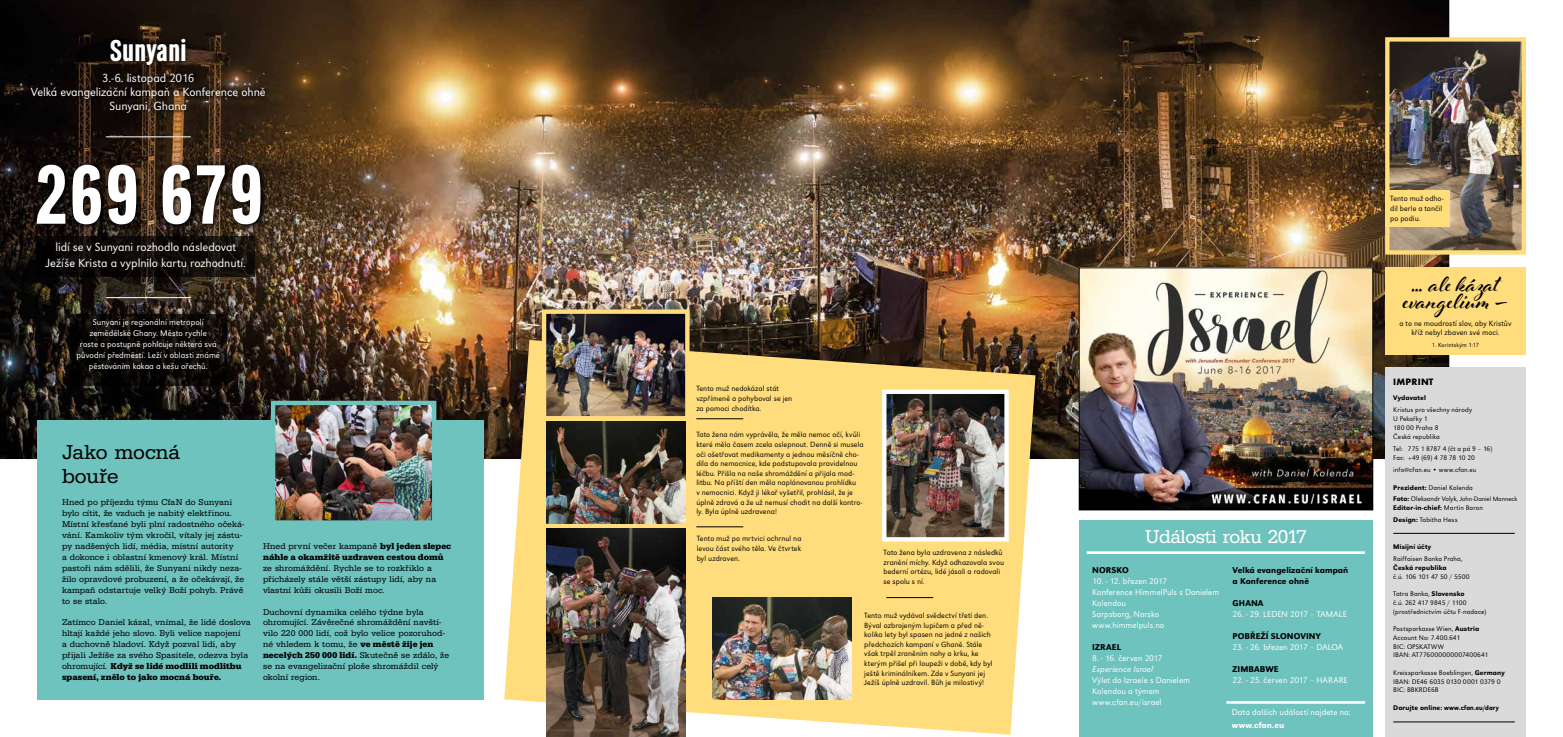
<style>
.page{position:relative;width:1563px;height:737px;background:#fff}
.page>*{position:absolute;margin:0;border:0;box-sizing:border-box;transform-origin:0 0}
.t1{font:87.5px "URW Grotesk TOT Bol Con";color:#fff}
.t2{font:31.5px "URW Grotesk TOT Bol Con";color:#fff}
.t3{font:700 28px "Al Fresco";color:#000}
.t4{font:21px/24.5px "URW Egyptienne TOT";letter-spacing:-.005em;color:#000}
.t5{font:19.25px "URW Egyptienne TOT";letter-spacing:-.02em;color:#fff}
.t6{font:300 12.25px/14px "URW Grotesk TOT";letter-spacing:-.005em;color:#fff;text-align:center}
.t7{font:700 9.62px "Futura TOT";letter-spacing:.02em;color:#000}
.t8{font:8.75px/10.9px "URW Egyptienne TOT";letter-spacing:.01em;color:#000}
.t9{font:300 8.75px/10.9px "URW Grotesk TOT";letter-spacing:.005em;color:#fff}
.t10{font:500 8.75px/10.9px "URW Grotesk TOT";letter-spacing:.005em;color:#000}
.t11{font:700 8.75px/10.9px "URW Egyptienne TOT";letter-spacing:.005em;color:#000}
.t12{font:italic 300 8.75px "URW Grotesk TOT";letter-spacing:.005em;color:#fff}
.t13{font:500 8.75px "URW Grotesk TOT";color:#fff}
.t14{font:300 7.88px/9.6px "URW Grotesk TOT";letter-spacing:.01em;color:#000}
.t15{font:300 7px/8.8px "URW Grotesk TOT";letter-spacing:.01em;color:#000}
.t16{font:500 7px/12.5px "URW Grotesk TOT";letter-spacing:.015em;color:#000}
.t17{font:300 7px/8.8px "URW Grotesk TOT";letter-spacing:-.02em;color:#000}
.t18{font:300 6.56px "URW Grotesk TOT";color:#000}
.t19{font:300 6.12px "URW Grotesk TOT";letter-spacing:.02em;color:#000}
.s1{font-weight:700}
.s2{font-weight:400}
.s3{font-weight:500}
.s4{font-weight:500;font-size:7px}
.s5{font-size:7px}
.s6{font-weight:300}
</style>
<div class="page">
<img style="left:0;top:0;width:1449px;height:459px">
<svg style="left:504px;top:340px;width:531px;height:394px;background:#ecce7f"></svg>
<div style="left:1079px;top:520px;width:293px;height:217px;background:#6ec3bf"></div>
<hr style="left:1086px;top:551px;width:279px;height:3px;background:#fff">
<hr style="left:1226px;top:701px;width:139px;height:2px;background:#fff">
<div style="left:37px;top:420px;width:447px;height:279px;background:#6ec3bf"></div>
<div style="left:25px;top:32px;width:247px;height:87px;background:#000;opacity:.75"></div>
<svg style="left:70px;top:313px;width:156px;height:72px;background:#0c0907"></svg>
<svg style="left:37px;top:236px;width:218px;height:41px;background:#0e0b08"></svg>
<hr style="left:106px;top:297px;width:85px;height:1px;background:#fff">
<hr style="left:106px;top:137px;width:85px;height:1px;background:#fff">
<img style="left:546px;top:528px;width:139px;height:209px">
<img style="left:712px;top:597px;width:139px;height:102px">
<img style="left:1390px;top:42px;width:131px;height:208px">
<div style="left:1385px;top:37px;width:141px;height:218px;border:4px solid #ffdc7c"></div>
<div style="left:1385px;top:190px;width:64px;height:37px;background:#ffdc7c"></div>
<img style="left:880px;top:387px;width:131px;height:156px">
<img style="left:546px;top:422px;width:139px;height:101px">
<img style="left:540px;top:307px;width:152px;height:115px">
<hr style="left:696px;top:418px;width:47px;height:1px;background:#000">
<hr style="left:696px;top:526px;width:47px;height:1px;background:#000">
<hr style="left:886px;top:597px;width:47px;height:1px;background:#000">
<img style="left:1081px;top:270px;width:290px;height:238px">
<div style="left:1079px;top:268px;width:294px;height:242px;border:1px solid #000"></div>
<div style="left:30px;top:158px;width:237px;height:73px;background:#000;opacity:.75"></div>
<img style="left:269px;top:398px;width:169px;height:123px">
<div style="left:1385px;top:367px;width:140px;height:370px;background:#dadada"></div>
<hr style="left:1393px;top:533px;width:121px;height:1px;background:#000">
<div style="left:1385px;top:268px;width:140px;height:87px;background:#ffdc7c"></div>
<hr style="left:1393px;top:721px;width:121px;height:1px;background:#000">
<h2 class="t2" style="left:110px;top:33px;width:79px">Sunyani</h2>
<h3 class="t6" style="left:31px;top:71px;width:236px">3.-6. listopad 2016<br>Velká evangelizační kampaň a Konference ohně<br>Sunyani, Ghana</h3>
<h1 class="t1" style="left:34px;top:148px;width:231px">269 679</h1>
<h3 class="t6" style="left:46px;top:239px;width:201px;line-height:15.8px">lidí se v Sunyani rozhodlo následovat<br>Ježíše Krista a vyplnilo kartu rozhodnutí.</h3>
<p class="t9" style="left:77px;top:317px;width:145px;text-align:center">Sunyani je regionální metropolí zemědělské Ghany. Město rychle<br>roste a postupně pohlcuje některá svá původní předměstí. Leží v oblasti známé pěstováním kakaa a kešu ořechů.</p>
<h3 class="t4" style="left:62px;top:440px;width:120px">Jako mocná bouře</h3>
<p class="t8" style="left:62px;top:497px;width:184px">Hned po příjezdu týmu CfaN do Sunyani bylo cítit, že vzduch je nabitý elektřinou.<br>Místní křesťané byli plní radostného očeká&shy;vání. Kamkoliv tým vkročil, vítaly jej zástu&shy;py nadšených lidí, média, místní autority<br>a dokonce i oblastní kmenový král. Místní pastoři nám sdělili, že Sunyani nikdy neza&shy;žilo opravdové probuzení, a že očekávají, že kampaň odstartuje velký Boží pohyb. Právě to se stalo.</p>
<p class="t8" style="left:62px;top:617px;width:190px">Zatímco Daniel kázal, vnímal, že lidé doslova hltají každé jeho slovo. Byli velice napojení<br>a duchovně hladoví. Když pozval lidi, aby přijali Ježíše za svého Spasitele, odezva byla ohromující. <span class="s1">Když se lidé modlili modlitbu spasení, znělo to jako mocná bouře.</span></p>
<p class="t11" style="left:263px;top:541px;width:190px"><span class="s2">Hned první večer kampaně</span> byl jeden slepec náhle a okamžitě uzdraven cestou domů</p>
<p class="t8" style="left:263px;top:562px;width:175px">ze shromáždění. Rychle se to rozkřiklo a přicházely stále větší zástupy lidí, aby na vlastní kůži okusili Boží moc.</p>
<p class="t8" style="left:263px;top:606px;width:188px">Duchovní dynamika celého týdne byla ohromující. Závěrečné shromáždění navští&shy;vilo 220 000 lidí, což bylo velice pozoruhod&shy;né vhledem k tomu, že <span class="s1">ve městě žije jen necelých 250 000 lidí.</span> Skutečně se zdálo, že se na evangelizační ploše shromáždil celý okolní region.</p>
<p class="t14" style="left:696px;top:384px;width:98px">Tento muž nedokázal stát vzpřímeně a pohyboval se jen za pomoci chodítka.</p>
<p class="t14" style="left:696px;top:430px;width:169px">Tato žena nám vyprávěla, že měla nemoc očí, kvůli které měla časem zcela oslepnout. Denně si musela oči ošetřovat medikamenty a jednou měsíčně cho&shy;dila do nemocnice, kde podstupovala pravidelnou léčbu. Přišla na naše shromáždění a přijala mod&shy;litbu. Na příští den měla naplánovanou prohlídku<br>v nemocnici. Když ji lékař vyšetřil, prohlásil, že je úplně zdravá a že už nemusí chodit na další kontro&shy;ly. Byla úplně uzdravena!</p>
<p class="t14" style="left:697px;top:534px;width:106px;text-align:justify">Tento muž po mrtvici ochrnul na levou část svého těla. Ve čtvrtek byl uzdraven.</p>
<p class="t14" style="left:883px;top:547px;width:122px">Tato žena byla uzdravena z následků zranění míchy. Když odhazovala svou bederní ortézu, lidé jásali a radovali se spolu s ní.</p>
<p class="t14" style="left:864px;top:610px;width:130px">Tento muž vydával svědectví třetí den.<br>Býval ozbrojeným lupičem a před ně&shy;kolika lety byl spasen na jedné z našich předchozích kampaní v Ghaně. Stále však trpěl zraněním nohy a krku, ke kterým přišel při loupeži v době, kdy byl ještě kriminálníkem. Zde v Sunyani jej Ježíš úplně uzdravil. Bůh je milostivý!</p>
<h3 class="t5" style="left:1145px;top:525px;width:163px">Události roku 2017</h3>
<p class="t10" style="left:1092px;top:564px;width:38px">NORSKO</p>
<p class="t9" style="left:1092px;top:575px;width:128px">10. - 12. březen 2017<br>Konference HimmelPuls s Danielem<br>Kolendou<br>Sarpsborg, Norsko www.himmelpuls.no</p>
<p class="t10" style="left:1092px;top:641px;width:30px">IZRAEL</p>
<p class="t9" style="left:1092px;top:652px;width:72px">8. - 16. červen 2017</p>
<p class="t12" style="left:1092px;top:663px;width:62px">Experience Israel</p>
<p class="t9" style="left:1092px;top:674px;width:99px">Výlet do Izraele s Danielem<br>Kolendou a týmem www.cfan.eu/israel</p>
<p class="t10" style="left:1232px;top:564px;width:117px">Velká evangelizační kampaň a Konference ohně</p>
<p class="t10" style="left:1232px;top:597px;width:32px">GHANA</p>
<p class="t9" style="left:1232px;top:608px;width:116px">26. - 29. LEDEN 2017 – TAMALE</p>
<p class="t10" style="left:1232px;top:630px;width:90px">POBŘEŽÍ SLONOVINY</p>
<p class="t9" style="left:1232px;top:641px;width:112px">23. - 26. březen 2017 – DALOA</p>
<p class="t10" style="left:1232px;top:663px;width:48px">ZIMBABWE</p>
<p class="t9" style="left:1232px;top:674px;width:117px">22. - 25. červen 2017 – HARARE</p>
<p class="t9" style="left:1232px;top:707px;width:120px">Data dalších událostí najdete na:</p>
<p class="t13" style="left:1232px;top:719px;width:54px">www.cfan.eu</p>
<p class="t14" style="left:1390px;top:194px;width:55px">Tento muž odho&shy;dil berle a tančil po podiu.</p>
<h3 class="t3" style="left:1411px;top:264px;width:89px">... ale kázat</h3>
<h3 class="t3" style="left:1403px;top:282px;width:105px">evangelium –</h3>
<p class="t14" style="left:1399px;top:318px;width:114px;text-align:center">a to ne moudrostí slov, aby Kristův kříž nebyl zbaven své moci.</p>
<p class="t19" style="left:1432px;top:342px;width:49px">1. Korintským 1:17</p>
<p class="t7" style="left:1393px;top:376px;width:42px">IMPRINT</p>
<p class="t16" style="left:1393px;top:391px;width:34px">Vydavatel</p>
<p class="t15" style="left:1393px;top:406px;width:80px">Kristus pro všechny národy<br>U Pekařky 1<br>180 00 Praha 8<br>Česká republika</p>
<p class="t17" style="left:1393px;top:444px;width:100px">Tel: 775 1 8787 4 (čt a pá 9 – 16)<br>Fax: +49 (69) 4 78 78 10 20</p>
<p class="t15" style="left:1393px;top:465px;width:85px">info@cfan.eu • www.cfan.eu</p>
<p class="t15" style="left:1393px;top:483px;width:81px"><span class="s3">Prezident:</span> Daniel Kolenda</p>
<p class="t18" style="left:1393px;top:495px;width:125px"><span class="s4">Foto:</span> <span class="s5">Oleksandr Volyk</span>, John-Daniel Manneck</p>
<p class="t16" style="left:1393px;top:501px;width:91px">Editor-in-chief: <span class="s6">Martin Baron<br></span>Design: <span class="s6">Tabitha Hess</span></p>
<p class="t16" style="left:1393px;top:540px;width:40px">Misijní účty</p>
<p class="t15" style="left:1393px;top:554px;width:71px">Raiffaisen Banka Praha,</p>
<p class="t16" style="left:1393px;top:561px;width:55px">Česká republika</p>
<p class="t15" style="left:1393px;top:572px;width:78px">č.ú. 106 101 47 50 / 5500</p>
<p class="t15" style="left:1393px;top:589px;width:95px">Tatra Banka, <span class="s3">Slovensko<br></span>č.ú. 262 417 9845 / 1100 (prostřednictvím účtu F-nadace)</p>
<p class="t15" style="left:1393px;top:624px;width:97px">Postsparkasse Wien, <span class="s3">Austria<br></span>Account No: 7.400.641<br>BIC: OPSKATWW<br>IBAN: AT776000000007400641</p>
<p class="t15" style="left:1393px;top:668px;width:113px">Kreissparkasse Boeblingen, <span class="s3">Germany<br></span>IBAN: DE46 6035 0130 0001 0379 0<br>BIC: BBKRDE6B</p>
<p class="t16" style="left:1393px;top:701px;width:107px">Darujte online: www.cfan.eu/dary</p>
</div>
